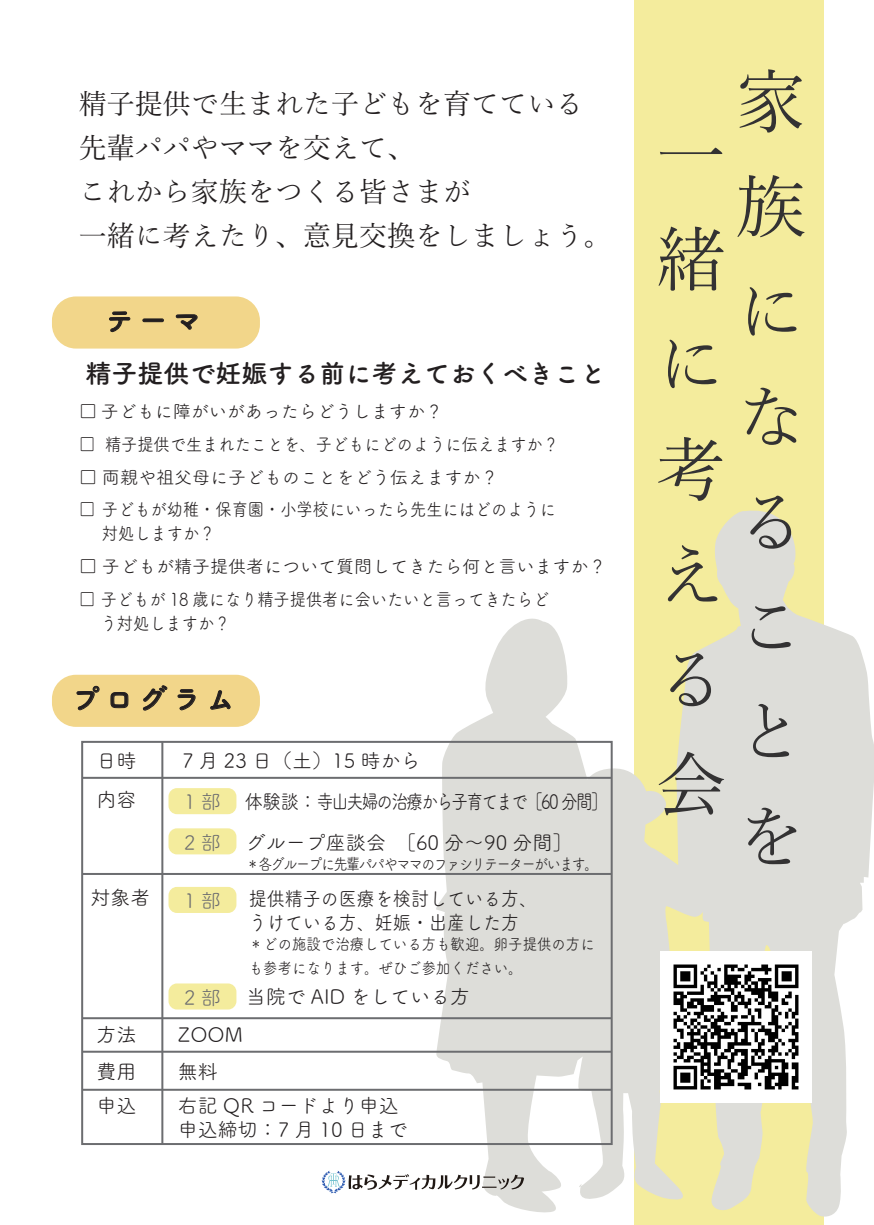
<style>
.page{position:relative;width:874px;height:1225px;background:#fff}
.page>*{position:absolute;margin:0;border:0;box-sizing:border-box;transform-origin:0 0}
.t1{font:70px/105px "Yu Mincho";color:#333233}
.t2{font:28px/44px "Yu Mincho";color:#231f20}
.t3{font:28px "Tsuku A Rd Gothic Std B";letter-spacing:.2em;color:#231f20}
.t4{font:26px "Tsuku A Rd Gothic Std B";color:#231f20}
.t5{font:20px/36.6px "Tsuku A Rd Gothic Std R";color:#231f20}
.t6{font:20px/41px "Tsuku A Rd Gothic Std R";letter-spacing:-.1em;color:#231f20}
.t7{font:20px/24px "Tsuku A Rd Gothic Std R";color:#231f20;scale:.9 1}
.t8{font:20px "Tsuku A Rd Gothic Std R";color:#6c6d70}
.t9{font:18px/24px "Tsuku A Rd Gothic Std R";color:#231f20;scale:.9 1}
.t10{font:18px "Tsuku A Rd Gothic Std R";color:#231f20}
.t11{font:16px/24px "Tsuku A Rd Gothic Std R";color:#231f20;scale:.9 1}
.t12{font:16px "Tsuku A Rd Gothic Std R";letter-spacing:-.1em;color:#231f20;scale:.87 1}
.s1{color:#6c6d70}
</style>
<div class="page">
<div style="left:634px;top:0;width:189px;height:1225px;background:#f4ec9d"></div>
<div style="left:52px;top:296px;width:208px;height:52px;background:#f2d68a;border-radius:24px"></div>
<div style="left:52px;top:675px;width:208px;height:52px;background:#f2d68a;border-radius:24px"></div>
<div style="left:168px;top:788px;width:68px;height:26px;background:#f4ec9d;border-radius:8px"></div>
<div style="left:168px;top:828px;width:68px;height:26px;background:#f4ec9d;border-radius:8px"></div>
<div style="left:168px;top:887px;width:68px;height:26px;background:#f4ec9d;border-radius:8px"></div>
<div style="left:168px;top:983px;width:68px;height:26px;background:#f4ec9d;border-radius:8px"></div>
<svg style="left:433px;top:504px;width:440px;height:713px;fill:#ddddd9"></svg>
<svg style="left:321px;top:1170px;width:203px;height:23px"></svg>
<svg style="left:109px;top:311px;width:21px;height:21px"></svg>
<div style="left:143px;top:319px;width:21px;height:3px;border:1px solid #231f20"></div>
<svg style="left:175px;top:314px;width:23px;height:16px"></svg>
<svg style="left:76px;top:686px;width:23px;height:24px"></svg>
<svg style="left:110px;top:692px;width:18px;height:16px"></svg>
<svg style="left:142px;top:685px;width:25px;height:26px"></svg>
<svg style="left:177px;top:689px;width:19px;height:21px"></svg>
<svg style="left:210px;top:690px;width:20px;height:19px"></svg>
<div style="left:81px;top:741px;width:531px;height:404px;border:2px solid #6c6d70"></div>
<hr style="left:82px;top:1088px;width:529px;height:2px;background:#6c6d70">
<hr style="left:82px;top:1050px;width:529px;height:2px;background:#6c6d70">
<hr style="left:82px;top:1017px;width:529px;height:2px;background:#6c6d70">
<hr style="left:82px;top:873px;width:529px;height:2px;background:#6c6d70">
<hr style="left:82px;top:777px;width:529px;height:2px;background:#6c6d70">
<hr style="left:161px;top:742px;width:2px;height:402px;background:#6c6d70">
<img style="left:660px;top:951px;width:151px;height:151px">
<h2 class="t2" style="left:79px;top:79px;width:534px">精子提供で生まれた子どもを育てている先輩パパやママを交えて、<br>これから家族をつくる皆さまが<br>一緒に考えたり、意見交換をしましょう。</h2>
<h2 class="t3" style="left:105px;top:299px;width:97px">テーマ</h2>
<h3 class="t4" style="left:85px;top:353px;width:521px">精子提供で妊娠する前に考えておくべきこと</h3>
<p class="t10" style="left:79px;top:398px;width:365px">□ 子どもに障がいがあったらどうしますか？</p>
<p class="t9" style="left:79px;top:431px;width:534px">□ 精子提供で生まれたことを、子どもにどのように伝えますか？</p>
<p class="t10" style="left:79px;top:463px;width:420px">□ 両親や祖父母に子どものことをどう伝えますか？</p>
<p class="t9" style="left:102px;top:496px;width:506px;text-indent:-23px">□ 子どもが幼稚・保育園・小学校にいったら先生にはどのように対処しますか？</p>
<p class="t10" style="left:79px;top:552px;width:528px">□ 子どもが精子提供者について質問してきたら何と言いますか？</p>
<p class="t9" style="left:101px;top:586px;width:499px;text-indent:-22px">□ 子どもが 18 歳になり精子提供者に会いたいと言ってきたらどう対処しますか？</p>
<h2 class="t3" style="left:72px;top:677px;width:164px">プログラム</h2>
<p class="t5" style="left:96px;top:741px;width:41px">日時</p>
<p class="t6" style="left:182px;top:738px;width:427px">7 月 23 日（土）15 時から<br><span class="s1">1 部</span> 体験談：寺山夫婦の治療から子育てまで［60 分間］<br><span class="s1">2部</span></p>
<p class="t5" style="left:96px;top:780px;width:41px">内容</p>
<p class="t5" style="left:246px;top:822px;width:328px">グループ座談会　［60 分～90 分間］</p>
<p class="t12" style="left:246px;top:851px;width:406px">＊各グループに先輩パパやママのファシリテーターがいます。</p>
<p class="t5" style="left:90px;top:877px;width:61px">対象者</p>
<p class="t5" style="left:96px;top:1015px;width:41px">方法費用</p>
<p class="t5" style="left:96px;top:1086px;width:41px">申込</p>
<p class="t8" style="left:184px;top:885px;width:38px">1部</p>
<p class="t8" style="left:184px;top:982px;width:38px">2部</p>
<p class="t7" style="left:249px;top:885px;width:321px">提供精子の医療を検討している方、うけている方、妊娠・出産した方</p>
<p class="t11" style="left:249px;top:931px;width:386px">＊どの施設で治療している方も歓迎。卵子提供の方にも参考になります。ぜひご参加ください。</p>
<p class="t5" style="left:246px;top:976px;width:226px">当院で AID をしている方</p>
<p class="t5" style="left:178px;top:1015px;width:66px">ZOOM</p>
<p class="t5" style="left:178px;top:1052px;width:242px;line-height:34.6px">無料<br>右記 QR コードより申込　</p>
<p class="t5" style="left:178px;top:1110px;width:231px">申込締切：7 月 10 日まで</p>
<h1 class="t1" style="left:655px;top:95px;width:69px">一緒に考える会</h1>
<h1 class="t1" style="left:735px;top:43px;width:70px">家族になることを</h1>
</div>
